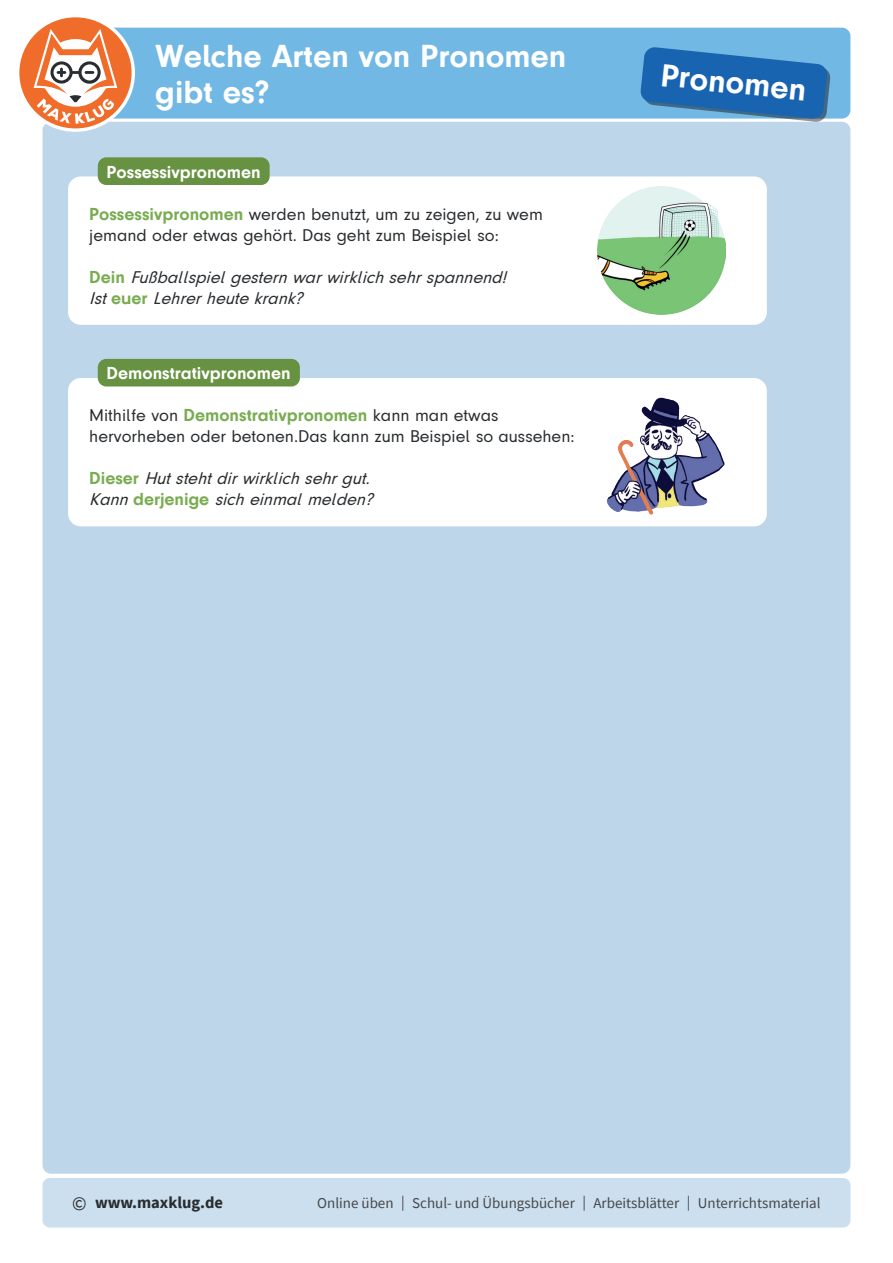
<style>
.page{position:relative;width:893px;height:1263px;background:#fff}
.page>*{position:absolute;margin:0;border:0;box-sizing:border-box;transform-origin:0 0}
.t1{font:700 33px/36px "Mk Druckschrift N";color:#fff}
.t2{font:18px/21px "Mk Druckschrift N";color:#292c2f}
.t3{font:italic 18px/21px "Mk Druckschrift N";color:#292c2f}
.t4{font:700 18px "Mk Druckschrift N";color:#fff}
.t5{font:700 16.5px "Source Sans Pro";color:#292c2f}
.t6{font:15px "Source Sans Pro";color:#47474a}
.s1{font-weight:700;color:#79ac51}
.s2{font-weight:700;font-style:normal;color:#79ac51}
.s3{font-weight:400;font-size:19.5px}
</style>
<div class="page">
<div style="left:43px;top:122px;width:807px;height:1052px;background:#bdd6ea;border-radius:9px"></div>
<div style="left:75px;top:28px;width:775px;height:91px;background:#72b8e5;border-radius:9px"></div>
<svg style="left:640px;top:47px;width:191px;height:75px"></svg>
<div style="left:43px;top:1178px;width:807px;height:49px;background:#ccdfee;border-radius:7px"></div>
<svg style="left:19px;top:17px;width:116px;height:115px"></svg>
<div style="left:68px;top:176px;width:699px;height:149px;background:#fff;border-radius:13px"></div>
<div style="left:98px;top:157px;width:172px;height:28px;background:#679241;border-radius:9px"></div>
<div style="left:68px;top:378px;width:699px;height:148px;background:#fff;border-radius:13px"></div>
<div style="left:98px;top:359px;width:202px;height:27px;background:#679241;border-radius:9px"></div>
<img style="left:607px;top:397px;width:118px;height:118px">
<img style="left:598px;top:187px;width:127px;height:127px">
<h1 class="t1" style="left:156px;top:39px;width:412px">Welche Arten von Pronomen gibt es?</h1>
<p class="t4" style="left:107px;top:162px;width:155px">Possessivpronomen</p>
<p class="t2" style="left:89px;top:203px;width:455px"><span class="s1">Possessivpronomen</span> werden benutzt, um zu zeigen, zu wem jemand oder etwas gehört. Das geht zum Beispiel so:</p>
<p class="t3" style="left:89px;top:266px;width:424px"><span class="s2">D e i n</span> Fußballspielgesternwarwirklichsehrspannend!<br>Ist<span class="s2">e u e r</span> Lehrerheutekrank?</p>
<p class="t4" style="left:107px;top:363px;width:185px">Demonstrativpronomen</p>
<p class="t2" style="left:89px;top:405px;width:487px">Mithilfe von <span class="s1">Demonstrativpronomen</span> kann man etwas hervorheben oder betonen.Das kann zum Beispiel so aussehen:</p>
<p class="t3" style="left:89px;top:468px;width:290px"><span class="s2">D i e s e r</span> Hutstehtdirwirklichsehrgut.<br>Kann<span class="s2">d e rj e n i g e</span> sicheinmalmelden?</p>
<h1 class="t1" style="left:663px;top:57px;width:148px;rotate:6deg">Pronomen</h1>
<p class="t5" style="left:72px;top:1191px;width:152px"><span class="s3">©</span> www.maxklug.de</p>
<p class="t6" style="left:317px;top:1194px;width:505px">Online üben | Schul- und Übungsbücher | Arbeitsblätter | Unterrichtsmaterial</p>
</div>
